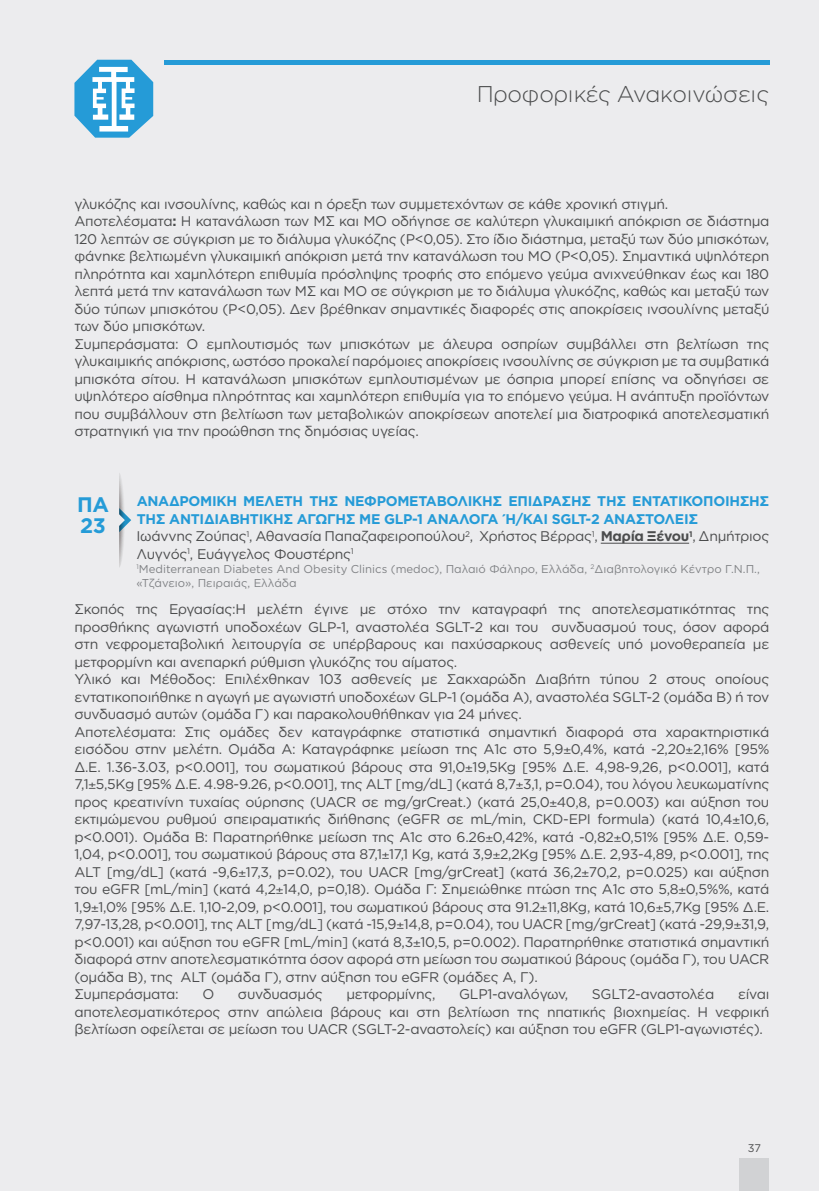
<style>
.page{position:relative;width:819px;height:1191px;background:#ececee}
.page>*{position:absolute;margin:0;border:0;box-sizing:border-box;transform-origin:0 0}
.t1{font:300 22.75px "Gotham Greek";letter-spacing:-.02em;color:#4b4c4d}
.t2{font:700 21px/21px "Gotham Greek";color:#259bd7}
.t3{font:14px/17.5px "Gotham Greek";letter-spacing:-.02em;color:#4b4c4d}
.t4{font:700 14px/17.5px "Gotham Greek";letter-spacing:-.02em;color:#259bd7}
.t5{font:11.38px/14px "Gotham Greek";color:#808285}
.t6{font:11.03px "Gotham Greek";color:#4b4c4d}
.s1{font-weight:700}
.s2{font-weight:400;color:#4b4c4d}
.s3{color:#4b4c4d}
</style>
<div class="page">
<div style="left:739px;top:1158px;width:30px;height:33px;background:#d1d2d4"></div>
<hr style="left:164px;top:60px;width:605px;height:4px;background:#259bd7">
<svg style="left:74px;top:60px;width:79px;height:78px"></svg>
<hr style="left:600px;top:543px;width:89px;height:1px;background:#4b4c4d">
<svg style="left:119px;top:473px;width:12px;height:94px"></svg>
<h1 class="t1" style="left:476px;top:82px;width:294px">Προφορικές Ανακοινώσεις</h1>
<p class="t3" style="left:74px;top:195px;width:696px">γλυκόζης και ινσουλίνης, καθώς και η όρεξη των συμμετεχόντων σε κάθε χρονική στιγμή.<br>Αποτελέσματα<span class="s1">:</span> Η κατανάλωση των ΜΣ και ΜΟ οδήγησε σε καλύτερη γλυκαιμική απόκριση σε διάστημα 120 λεπτών σε σύγκριση με το διάλυμα γλυκόζης (Ρ&lt;0,05). Στο ίδιο διάστημα, μεταξύ των δύο μπισκότων, φάνηκε βελτιωμένη γλυκαιμική απόκριση μετά την κατανάλωση του ΜΟ (Ρ&lt;0,05). Σημαντικά υψηλότερη πληρότητα και χαμηλότερη επιθυμία πρόσληψης τροφής στο επόμενο γεύμα ανιχνεύθηκαν έως και 180 λεπτά μετά την κατανάλωση των ΜΣ και ΜΟ σε σύγκριση με το διάλυμα γλυκόζης, καθώς και μεταξύ των δύο τύπων μπισκότου (Ρ&lt;0,05). Δεν βρέθηκαν σημαντικές διαφορές στις αποκρίσεις ινσουλίνης μεταξύ των δύο μπισκότων.<br>Συμπεράσματα: Ο εμπλουτισμός των μπισκότων με άλευρα οσπρίων συμβάλλει στη βελτίωση της γλυκαιμικής απόκρισης, ωστόσο προκαλεί παρόμοιες αποκρίσεις ινσουλίνης σε σύγκριση με τα συμβατικά μπισκότα σίτου. Η κατανάλωση μπισκότων εμπλουτισμένων με όσπρια μπορεί επίσης να οδηγήσει σε υψηλότερο αίσθημα πληρότητας και χαμηλότερη επιθυμία για το επόμενο γεύμα. Η ανάπτυξη προϊόντων που συμβάλλουν στη βελτίωση των μεταβολικών αποκρίσεων αποτελεί μια διατροφικά αποτελεσματική στρατηγική για την προώθηση της δημόσιας υγείας.</p>
<h2 class="t2" style="left:77px;top:493px;width:33px">ΠΑ<br>23</h2>
<p class="t4" style="left:136px;top:492px;width:634px">ΑΝΑΔΡΟΜΙΚΗ ΜΕΛΕΤΗ ΤΗΣ ΝΕΦΡΟΜΕΤΑΒΟΛΙΚΗΣ ΕΠΙΔΡΑΣΗΣ ΤΗΣ ΕΝΤΑΤΙΚΟΠΟΙΗΣΗΣ ΤΗΣ ΑΝΤΙΔΙΑΒΗΤΙΚΗΣ ΑΓΩΓΗΣ ΜΕ GLP-1 ΑΝΑΛΟΓΑ Ή/ΚΑΙ SGLT-2 ΑΝΑΣΤΟΛΕΙΣ<br><span class="s2">Ιωάννης Ζούπας</span><sup>1</sup><span class="s2">, Αθανασία Παπαζαφειροπούλου</span><sup>2</sup><span class="s2">, Χρήστος Βέρρας</span><sup>1</sup><span class="s2">,</span> <span class="s3">Μαρία Ξένου</span><sup>1</sup><span class="s2">, Δημήτριος Λυγνός</span><sup>1</sup><span class="s2">, Ευάγγελος Φουστέρης</span><sup>1</sup></p>
<p class="t5" style="left:136px;top:561px;width:625px"><sup>1</sup>Mediterranean Diabetes And Obesity Clinics (medoc), Παλαιό Φάληρο, Ελλάδα, <sup>2</sup>Διαβητολογικό Κέντρο Γ.Ν.Π., «Τζάνειο», Πειραιάς, Ελλάδα</p>
<p class="t3" style="left:74px;top:600px;width:696px">Σκοπός της Εργασίας:Η μελέτη έγινε με στόχο την καταγραφή της αποτελεσματικότητας της προσθήκης αγωνιστή υποδοχέων GLP-1, αναστολέα SGLT-2 και του συνδυασμού τους, όσον αφορά στη νεφρομεταβολική λειτουργία σε υπέρβαρους και παχύσαρκους ασθενείς υπό μονοθεραπεία με μετφορμίνη και ανεπαρκή ρύθμιση γλυκόζης του αίματος.<br>Υλικό και Μέθοδος: Επιλέχθηκαν 103 ασθενείς με Σακχαρώδη Διαβήτη τύπου 2 στους οποίους εντατικοποιήθηκε η αγωγή με αγωνιστή υποδοχέων GLP-1 (ομάδα Α), αναστολέα SGLT-2 (ομάδα Β) ή τον συνδυασμό αυτών (ομάδα Γ) και παρακολουθήθηκαν για 24 μήνες.<br>Αποτελέσματα: Στις ομάδες δεν καταγράφηκε στατιστικά σημαντική διαφορά στα χαρακτηριστικά εισόδου στην μελέτη. Ομάδα Α: Καταγράφηκε μείωση της A1c στο 5,9 0,4%, κατά -2,20 2,16% [95% Δ.Ε. 1.36-3.03, p&lt;0.001], του σωματικού βάρους στα 91,0 19,5Kg [95% Δ.Ε. 4,98-9,26, p&lt;0.001], κατά 7,1 5,5Kg [95% Δ.Ε. 4.98-9.26, p&lt;0.001], της ALT [mg/dL] (κατά 8,7 3,1, p=0.04), του λόγου λευκωματίνης προς κρεατινίνη τυχαίας ούρησης (UACR σε mg/grCreat.) (κατά 25,0 40,8, p=0.003) και αύξηση του εκτιμώμενου ρυθμού σπειραματικής διήθησης (eGFR σε mL/min, CKD-EPI formula) (κατά 10,4 10,6, p&lt;0.001). Ομάδα Β: Παρατηρήθηκε μείωση της A1c στο 6.26 0,42%, κατά -0,82 0,51% [95% Δ.Ε. 0,59- 1,04, p&lt;0.001], του σωματικού βάρους στα 87,1 17,1 Kg, κατά 3,9 2,2Kg [95% Δ.Ε. 2,93-4,89, p&lt;0.001], της ALT [mg/dL] (κατά -9,6 17,3, p=0.02), του UACR [mg/grCreat] (κατά 36,2 70,2, p=0.025) και αύξηση του eGFR [mL/min] (κατά 4,2 14,0, p=0,18). Ομάδα Γ: Σημειώθηκε πτώση της A1c στο 5,8 0,5%%, κατά 1,9 1,0% [95% Δ.Ε. 1,10-2,09, p&lt;0.001], του σωματικού βάρους στα 91.2 11,8Kg, κατά 10,6 5,7Kg [95% Δ.Ε.<br>7,97-13,28, p&lt;0.001], της ALT [mg/dL] (κατά -15,9 14,8, p=0.04), του UACR [mg/grCreat] (κατά -29,9 31,9, p&lt;0.001) και αύξηση του eGFR [mL/min] (κατά 8,3 10,5, p=0.002). Παρατηρήθηκε στατιστικά σημαντική διαφορά στην αποτελεσματικότητα όσον αφορά στη μείωση του σωματικού βάρους (ομάδα Γ), του UACR (ομάδα Β), της ALT (ομάδα Γ), στην αύξηση του eGFR (ομάδες Α, Γ).<br>Συμπεράσματα:</p>
<p class="t3" style="left:74px;top:985px;width:696px;text-align:justify;text-indent:663px">είναι αποτελεσματικότερος στην απώλεια βάρους και στη βελτίωση της ηπατικής βιοχημείας. Η νεφρική βελτίωση οφείλεται σε μείωση του UACR (SGLT-2-αναστολείς) και αύξηση του eGFR (GLP1-αγωνιστές).</p>
<p class="t3" style="left:202px;top:985px;width:13px">Ο</p>
<p class="t3" style="left:238px;top:985px;width:86px">συνδυασμός</p>
<p class="t3" style="left:346px;top:985px;width:91px">μετφορμίνης,</p>
<p class="t3" style="left:459px;top:985px;width:110px">GLP1-αναλόγων,</p>
<p class="t3" style="left:592px;top:985px;width:124px">SGLT2-αναστολέα</p>
<p class="t6" style="left:747px;top:1142px;width:15px">37</p>
</div>
